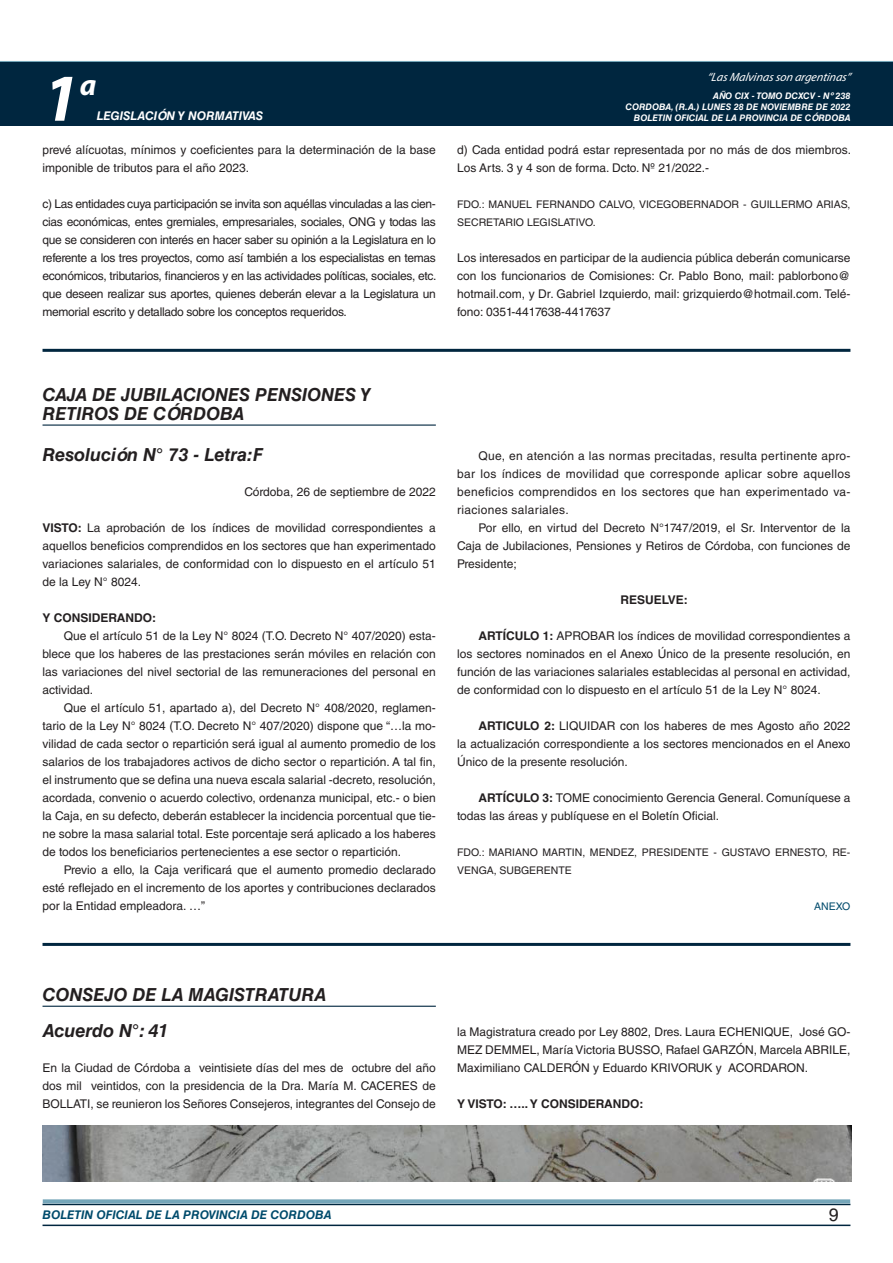
<style>
.page{position:relative;width:893px;height:1263px;background:#fff}
.page>*{position:absolute;margin:0;border:0;box-sizing:border-box;transform-origin:0 0}
.t1{font:italic 700 67.5px "Myriad Pro";color:#fff}
.t2{font:italic 700 30px "Myriad Pro";color:#fff}
.NOMBRE_DE_MINISTERIO{font:italic 700 18px/19.5px "Helvetica LT Std";color:#231f20}
.t3{font:18px "Helvetica LT Std";color:#231f20}
.TEXTO_BASE{font:12px/18px "Helvetica LT Std";color:#231f20;text-align:justify}
.TEXTO_BASE-2{font:700 12px "Helvetica LT Std";color:#231f20}
.t4{font:italic 700 12px "Helvetica LT Std";color:#004b6c}
.FECHA{font:12px "Helvetica LT Std";color:#231f20}
.t5{font:italic 12px "Myriad Pro";color:#fff}
.t6{font:italic 700 12px "Helvetica LT Std";color:#fff}
.RESUELVE{font:700 12px "Helvetica LT Std";color:#231f20}
.FIRMA{font:10.5px/18px "Helvetica LT Std";color:#231f20}
.ANEXO{font:10.5px "Helvetica LT Std";color:#004b6c}
.t7{font:italic 700 9px/10.8px "Helvetica LT Std";color:#fff;text-align:right}
.s1{font-weight:700}
</style>
<div class="page">
<div style="left:0;top:61px;width:893px;height:6px;background:#73a5b8"></div>
<div style="left:0;top:62px;width:893px;height:64px;background:#00263f"></div>
<hr style="left:43px;top:1224px;width:807px;height:2px;background:#00263f">
<div style="left:42px;top:1198px;width:809px;height:8px;background:#fff;opacity:.75"></div>
<hr style="left:43px;top:349px;width:807px;height:3px;background:#00263f">
<hr style="left:43px;top:424px;width:393px;height:2px;background:#00263f">
<hr style="left:43px;top:943px;width:807px;height:3px;background:#00263f">
<hr style="left:43px;top:1006px;width:393px;height:1px;background:#00263f">
<img style="left:43px;top:1126px;width:808px;height:55px">
<h1 class="t1" style="left:43px;top:54px;width:38px">1</h1>
<h2 class="t2" style="left:80px;top:66px;width:18px">a</h2>
<p class="t6" style="left:97px;top:109px;width:168px">LEGISLACIÓN Y NORMATIVAS</p>
<p class="TEXTO_BASE" style="left:43px;top:141px;width:395px">prevé alícuotas, mínimos y coeficientes para la determinación de la base imponible de tributos para el año 2023.</p>
<p class="TEXTO_BASE" style="left:43px;top:195px;width:396px">c) Las entidades cuya participación se invita son aquéllas vinculadas a las cien&shy;cias económicas, entes gremiales, empresariales, sociales, ONG y todas las que se consideren con interés en hacer saber su opinión a la Legislatura en lo referente a los tres proyectos, como así también a los especialistas en temas económicos, tributarios, financieros y en las actividades políticas, sociales, etc. que deseen realizar sus aportes, quienes deberán elevar a la Legislatura un memorial escrito y detallado sobre los conceptos requeridos.</p>
<p class="t5" style="left:707px;top:70px;width:145px">“LasMalvinasson argentinas”</p>
<p class="t7" style="left:626px;top:91px;width:226px">AÑO CIX - TOMO DCXCV - Nº 238<br>CORDOBA, (R.A.) LUNES 28 DE NOVIEMBRE DE 2022<br>BOLETIN OFICIAL DE LA PROVINCIA DE CÓRDOBA</p>
<p class="TEXTO_BASE" style="left:457px;top:141px;width:395px">d) Cada entidad podrá estar representada por no más de dos miembros.<br>Los Arts. 3 y 4 son de forma. Dcto. Nº 21/2022.-</p>
<p class="FIRMA" style="left:457px;top:195px;width:395px">FDO.: MANUEL FERNANDO CALVO, VICEGOBERNADOR - GUILLERMO ARIAS,<br>SECRETARIO LEGISLATIVO.</p>
<p class="TEXTO_BASE" style="left:457px;top:249px;width:395px">Los interesados en participar de la audiencia pública deberán comunicarse con los funcionarios de Comisiones: Cr. Pablo Bono, mail: pablorbono@ hotmail.com, y Dr. Gabriel Izquierdo, mail: grizquierdo@hotmail.com. Telé&shy;fono: 0351-4417638-4417637</p>
<p class="NOMBRE_DE_MINISTERIO" style="left:43px;top:384px;width:330px">CAJA DE JUBILACIONES PENSIONES Y<br>RETIROS DE CÓRDOBA</p>
<p class="NOMBRE_DE_MINISTERIO" style="left:43px;top:445px;width:222px">Resolución N° 73 - Letra:F</p>
<p class="FECHA" style="left:244px;top:485px;width:193px">Córdoba, 26 de septiembre de 2022</p>
<p class="TEXTO_BASE" style="left:43px;top:519px;width:395px"><span class="s1">VISTO:</span> La aprobación de los índices de movilidad correspondientes a aquellos beneficios comprendidos en los sectores que han experimentado variaciones salariales, de conformidad con lo dispuesto en el artículo 51 de la Ley N° 8024.</p>
<p class="TEXTO_BASE-2" style="left:43px;top:610px;width:115px">Y CONSIDERANDO:</p>
<p class="TEXTO_BASE" style="left:43px;top:627px;width:395px;text-indent:21px">Que el artículo 51 de la Ley N° 8024 (T.O. Decreto N° 407/2020) esta&shy;blece que los haberes de las prestaciones serán móviles en relación con las variaciones del nivel sectorial de las remuneraciones del personal en actividad.</p>
<p class="TEXTO_BASE" style="left:43px;top:699px;width:395px;text-indent:21px">Que el artículo 51, apartado a), del Decreto N° 408/2020, reglamen&shy;tario de la Ley N° 8024 (T.O. Decreto N° 407/2020) dispone que “…la mo&shy;vilidad de cada sector o repartición será igual al aumento promedio de los salarios de los trabajadores activos de dicho sector o repartición. A tal fin, el instrumento que se defina una nueva escala salarial -decreto, resolución, acordada, convenio o acuerdo colectivo, ordenanza municipal, etc.- o bien la Caja, en su defecto, deberán establecer la incidencia porcentual que tie&shy;ne sobre la masa salarial total. Este porcentaje será aplicado a los haberes de todos los beneficiarios pertenecientes a ese sector o repartición.</p>
<p class="TEXTO_BASE" style="left:43px;top:861px;width:395px;text-indent:21px">Previo a ello, la Caja verificará que el aumento promedio declarado esté reflejado en el incremento de los aportes y contribuciones declarados por la Entidad empleadora. …”</p>
<p class="TEXTO_BASE" style="left:457px;top:447px;width:395px;text-indent:21px">Que, en atención a las normas precitadas, resulta pertinente apro&shy;bar los índices de movilidad que corresponde aplicar sobre aquellos beneficios comprendidos en los sectores que han experimentado va&shy;riaciones salariales.</p>
<p class="TEXTO_BASE" style="left:457px;top:519px;width:395px;text-indent:21px">Por ello, en virtud del Decreto N°1747/2019, el Sr. Interventor de la Caja de Jubilaciones, Pensiones y Retiros de Córdoba, con funciones de Presidente;</p>
<p class="RESUELVE" style="left:620px;top:592px;width:69px">RESUELVE:</p>
<p class="TEXTO_BASE" style="left:457px;top:627px;width:395px;text-indent:21px"><span class="s1">ARTÍCULO 1:</span> APROBAR los índices de movilidad correspondientes a los sectores nominados en el Anexo Único de la presente resolución, en función de las variaciones salariales establecidas al personal en actividad, de conformidad con lo dispuesto en el artículo 51 de la Ley N° 8024.</p>
<p class="TEXTO_BASE" style="left:457px;top:717px;width:395px;text-indent:21px"><span class="s1">ARTICULO 2:</span> LIQUIDAR con los haberes de mes Agosto año 2022 la actualización correspondiente a los sectores mencionados en el Anexo Único de la presente resolución.</p>
<p class="TEXTO_BASE" style="left:457px;top:789px;width:395px;text-indent:21px"><span class="s1">ARTÍCULO 3:</span> TOME conocimiento Gerencia General. Comuníquese a todas las áreas y publíquese en el Boletín Oficial.</p>
<p class="FIRMA" style="left:457px;top:843px;width:395px">FDO.: MARIANO MARTIN, MENDEZ, PRESIDENTE - GUSTAVO ERNESTO, RE-<br>VENGA, SUBGERENTE</p>
<p class="ANEXO" style="left:814px;top:900px;width:38px">ANEXO</p>
<p class="NOMBRE_DE_MINISTERIO" style="left:43px;top:985px;width:285px">CONSEJO DE LA MAGISTRATURA</p>
<p class="NOMBRE_DE_MINISTERIO" style="left:43px;top:1021px;width:128px">Acuerdo N°: 41</p>
<p class="TEXTO_BASE" style="left:43px;top:1059px;width:395px">En la Ciudad de Córdoba a veintisiete días del mes de octubre del año dos mil veintidos, con la presidencia de la Dra. María M. CACERES de BOLLATI, se reunieron los Señores Consejeros, integrantes del Consejo de</p>
<p class="TEXTO_BASE" style="left:457px;top:1023px;width:395px">la Magistratura creado por Ley 8802, Dres. Laura ECHENIQUE, José GO-MEZ DEMMEL, María Victoria BUSSO, Rafael GARZÓN, Marcela ABRILE, Maximiliano CALDERÓN y Eduardo KRIVORUK y ACORDARON.</p>
<p class="TEXTO_BASE-2" style="left:457px;top:1096px;width:188px">Y VISTO: ….. Y CONSIDERANDO:</p>
<p class="t4" style="left:43px;top:1208px;width:290px">BOLETIN OFICIAL DE LA PROVINCIA DE CORDOBA</p>
<h3 class="t3" style="left:829px;top:1204px;width:12px">9</h3>
</div>
